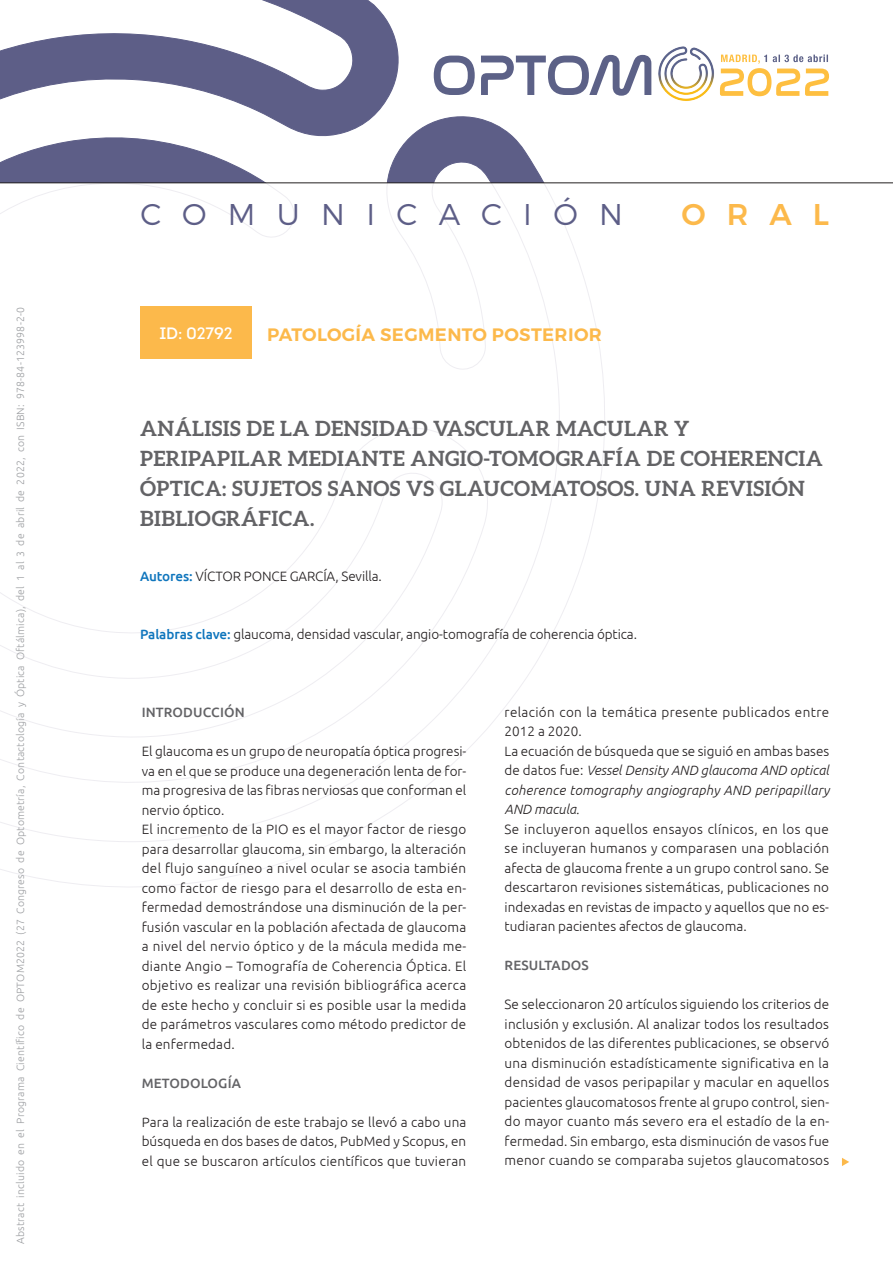
<style>
.page{position:relative;width:893px;height:1263px;background:#fff}
.page>*{position:absolute;margin:0;border:0;box-sizing:border-box;transform-origin:0 0}
.t1{font:300 30px "Montserrat";letter-spacing:.71em;color:#5d5e87}
.t2{font:500 30px "Montserrat";color:#fcb94b}
.t3{font:700 21px/30px "Aleo";letter-spacing:.02em;color:#636366}
.t4{font:600 18px "Montserrat";letter-spacing:.02em;color:#fcb94b}
.t5{font:16.5px "Intro";letter-spacing:-.01em;color:#fff}
.t6{font:300 13.5px/19.5px "Ubuntu";letter-spacing:.015em;color:#231f20;text-align:justify}
.t7{font:300 13.5px "Ubuntu";letter-spacing:-.005em;color:#231f20}
.t8{font:500 13.5px "Ubuntu";letter-spacing:.01em;color:#636366}
.t9{font:300 10.5px "Ubuntu";letter-spacing:.02em;color:#9d9fa2}
.s1{font-weight:500;color:#1076bd}
.s2{font-style:italic}
</style>
<div class="page">
<svg style="left:0;top:0;width:609px;height:183px"></svg>
<svg style="left:0;top:184px;width:605px;height:703px"></svg>
<img style="left:651px;top:46px;width:63px;height:55px">
<svg style="left:434px;top:55px;width:217px;height:41px"></svg>
<svg style="left:720px;top:55px;width:109px;height:41px"></svg>
<hr style="left:0;top:183px;width:893px;height:1px;background:#231f20">
<div style="left:140px;top:306px;width:112px;height:53px;background:#fcb94b"></div>
<svg style="left:842px;top:1158px;width:7px;height:8px"></svg>
<p class="t9" style="left:14px;top:1244px;width:938px;rotate:-90deg">Abstract incluido en el Programa Científico de OPTOM2022 (27 Congreso de Optometría, Contactología y Óptica Oftálmica), del 1 al 3 de abril de 2022, con ISBN: 978-84-123998-2-0</p>
<h1 class="t1" style="left:140px;top:196px;width:484px">COMUNICACIÓN</h1>
<h1 class="t2" style="left:682px;top:191px;width:149px">ORAL</h1>
<p class="t5" style="left:159px;top:322px;width:75px">ID: 02792</p>
<h3 class="t4" style="left:267px;top:324px;width:336px">PATOLOGÍA SEGMENTO POSTERIOR</h3>
<h2 class="t3" style="left:140px;top:413px;width:684px">ANÁLISIS DE LA DENSIDAD VASCULAR MACULAR Y PERIPAPILAR MEDIANTE ANGIO-TOMOGRAFÍA DE COHERENCIA ÓPTICA: SUJETOS SANOS VS GLAUCOMATOSOS. UNA REVISIÓN BIBLIOGRÁFICA.</h2>
<p class="t7" style="left:140px;top:568px;width:243px"><span class="s1">AUTORES:</span> VÍCTOR PONCE GARCÍA, Sevilla.</p>
<p class="t7" style="left:140px;top:626px;width:498px"><span class="s1">PALABRAS CLAVE:</span> glaucoma, densidad vascular, angio-tomografía de coherencia óptica.</p>
<p class="t8" style="left:142px;top:704px;width:105px">INTRODUCCIÓN</p>
<p class="t6" style="left:142px;top:741px;width:326px;text-align:left">El glaucoma es un grupo de neuropatía óptica progresi&shy;va en el que se produce una degeneración lenta de for&shy;ma progresiva de las fibras nerviosas que conforman el nervio óptico.<br>El incremento de la PIO es el mayor factor de riesgo para desarrollar glaucoma, sin embargo, la alteración del flujo sanguíneo a nivel ocular se asocia también como factor de riesgo para el desarrollo de esta en&shy;fermedad demostrándose una disminución de la per&shy;fusión vascular en la población afectada de glaucoma a nivel del nervio óptico y de la mácula medida me&shy;diante Angio – Tomografía de Coherencia Óptica. El objetivo es realizar una revisión bibliográfica acerca de este hecho y concluir si es posible usar la medida de parámetros vasculares como método predictor de la enfermedad.</p>
<p class="t8" style="left:142px;top:1074px;width:99px">METODOLOGÍA</p>
<p class="t6" style="left:142px;top:1112px;width:326px">Para la realización de este trabajo se llevó a cabo una búsqueda en dos bases de datos, PubMed y Scopus, en el que se buscaron artículos científicos que tuvieran</p>
<p class="t6" style="left:505px;top:702px;width:326px;text-align:left">relación con la temática presente publicados entre 2012 a 2020.<br>La ecuación de búsqueda que se siguió en ambas bases de datos fue: <span class="s2">Vessel Density AND glaucoma AND optical coherence tomography angiography AND peripapillary AND macula.</span></p>
<p class="t6" style="left:505px;top:819px;width:326px">Se incluyeron aquellos ensayos clínicos, en los que se incluyeran humanos y comparasen una población afecta de glaucoma frente a un grupo control sano. Se descartaron revisiones sistemáticas, publicaciones no indexadas en revistas de impacto y aquellos que no es&shy;tudiaran pacientes afectos de glaucoma.</p>
<p class="t8" style="left:505px;top:957px;width:86px">RESULTADOS</p>
<p class="t6" style="left:505px;top:994px;width:326px">Se seleccionaron 20 artículos siguiendo los criterios de inclusión y exclusión. Al analizar todos los resultados obtenidos de las diferentes publicaciones, se observó una disminución estadísticamente significativa en la densidad de vasos peripapilar y macular en aquellos pacientes glaucomatosos frente al grupo control, sien&shy;do mayor cuanto más severo era el estadío de la en&shy;fermedad. Sin embargo, esta disminución de vasos fue menor cuando se comparaba sujetos glaucomatosos</p>
</div>
